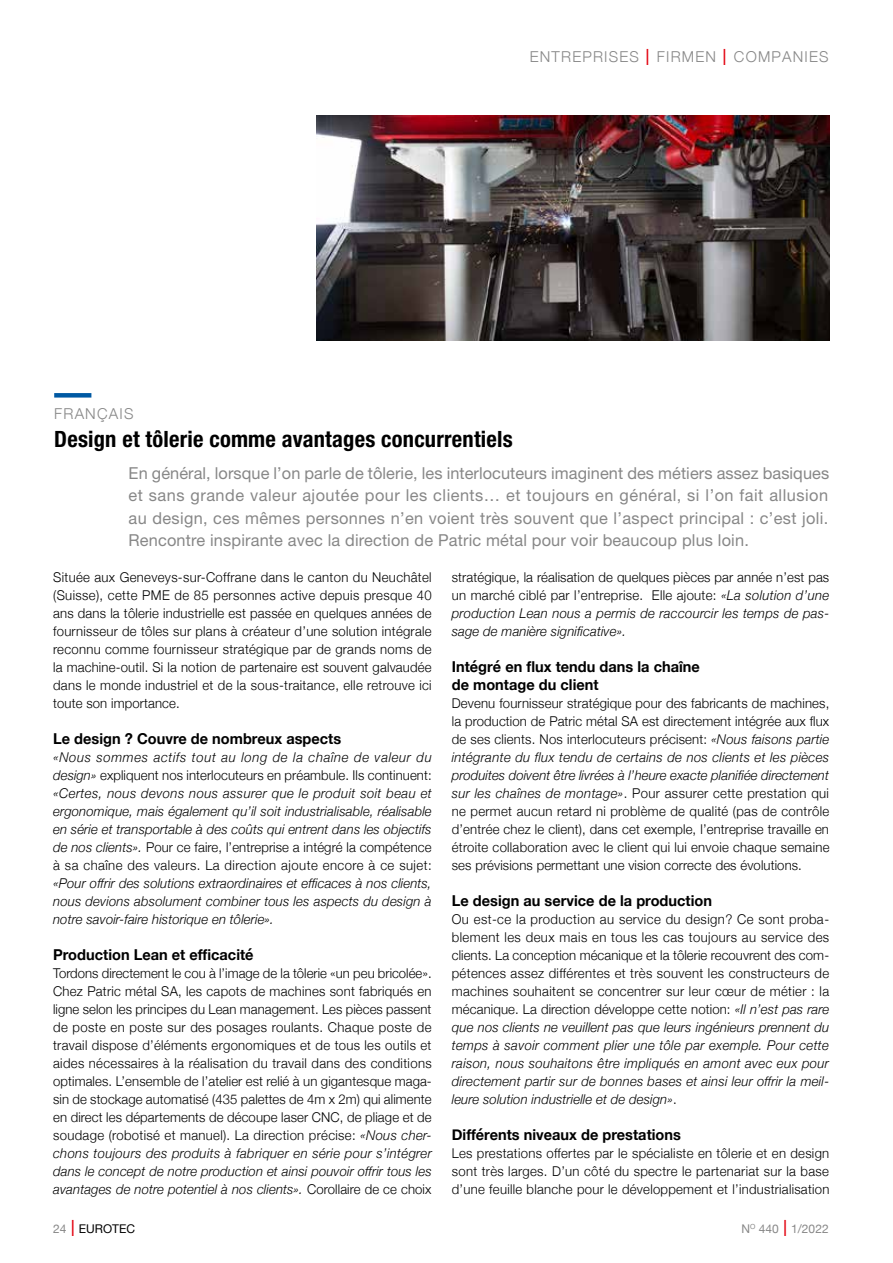
<style>
.page{position:relative;width:893px;height:1263px;background:#fff}
.page>*{position:absolute;margin:0;border:0;box-sizing:border-box;transform-origin:0 0}
.t1{font:700 condensed 22.5px "Helvetica Neue";letter-spacing:.01em;color:#000}
.t2{font:16.5px/22.5px "Helvetica Neue";letter-spacing:.01em;color:#878787;text-align:justify}
.t3{font:700 15px/18px "Helvetica Neue";color:#000}
.t4{font:300 15px "Helvetica Neue";letter-spacing:.08em;color:#878787}
.t5{font:300 13.5px/18px "Helvetica Neue";letter-spacing:.02em;color:#000;text-align:justify}
.t6{font:italic 300 13.5px/18px "Helvetica Neue";letter-spacing:.01em;color:#000;text-align:justify}
.t7{font:12px "Helvetica Neue";color:#878787}
.t8{font:12px "Helvetica Neue";color:#000}
.s1{font-stretch:condensed;font-size:22.5px;color:#e30613}
.s2{font-style:normal}
.s3{font-style:italic}
.s4{color:#878787}
.s5{font-weight:300;font-stretch:condensed;font-size:22.5px;color:#e30613}
</style>
<div class="page">
<img style="left:317px;top:116px;width:512px;height:225px">
<div style="left:54px;top:393px;width:37px;height:5px;background:#0059a3"></div>
<p class="t4" style="left:530px;top:44px;width:300px">ENTREPRISES <span class="s1">I</span> FIRMEN <span class="s1">I</span> COMPANIES</p>
<p class="t4" style="left:54px;top:401px;width:81px">FRANÇAIS</p>
<h1 class="t1" style="left:54px;top:425px;width:460px">Design et tôlerie comme avantages concurrentiels</h1>
<p class="t2" style="left:129px;top:461px;width:702px">En général, lorsque l’on parle de tôlerie, les interlocuteurs imaginent des métiers assez basiques et sans grande valeur ajoutée pour les clients… et toujours en général, si l’on fait allusion au design, ces mêmes personnes n’en voient très souvent que l’aspect principal : c’est joli.<br>Rencontre inspirante avec la direction de Patric métal pour voir beaucoup plus loin.</p>
<p class="t5" style="left:53px;top:567px;width:380px">Située aux Geneveys-sur-Coffrane dans le canton du Neuchâtel (Suisse), cette PME de 85 personnes active depuis presque 40 ans dans la tôlerie industrielle est passée en quelques années de fournisseur de tôles sur plans à créateur d’une solution intégrale reconnu comme fournisseur stratégique par de grands noms de la machine-outil. Si la notion de partenaire est souvent galvaudée dans le monde industriel et de la sous-traitance, elle retrouve ici toute son importance.</p>
<p class="t3" style="left:53px;top:730px;width:290px">Le design ? Couvre de nombreux aspects</p>
<p class="t6" style="left:53px;top:747px;width:380px">«Nous sommes actifs tout au long de la chaîne de valeur du design» <span class="s2">expliquent nos interlocuteurs en préambule. Ils continuent: </span>«Certes, nous devons nous assurer que le produit soit beau et ergonomique, mais également qu’il soit industrialisable, réalisable en série et transportable à des coûts qui entrent dans les objectifs de nos clients». <span class="s2">Pour ce faire, l’entreprise a intégré la compétence à sa chaîne des valeurs. La direction ajoute encore à ce sujet:</span></p>
<p class="t6" style="left:53px;top:873px;width:380px">«Pour offrir des solutions extraordinaires et efficaces à nos clients, nous devions absolument combiner tous les aspects du design à notre savoir-faire historique en tôlerie».</p>
<p class="t3" style="left:53px;top:946px;width:202px">Production Lean et efficacité</p>
<p class="t5" style="left:53px;top:963px;width:380px">Tordons directement le cou à l’image de la tôlerie «un peu bricolée».<br>Chez Patric métal SA, les capots de machines sont fabriqués en ligne selon les principes du Lean management. Les pièces passent de poste en poste sur des posages roulants. Chaque poste de travail dispose d’éléments ergonomiques et de tous les outils et aides nécessaires à la réalisation du travail dans des conditions optimales. L’ensemble de l’atelier est relié à un gigantesque maga&shy;sin de stockage automatisé (435 palettes de 4m x 2m) qui alimente en direct les départements de découpe laser CNC, de pliage et de soudage (robotisé et manuel). La direction précise: <span class="s3">«Nous cher&shy;chons toujours des produits à fabriquer en série pour s’intégrer dans le concept de notre production et ainsi pouvoir offrir tous les avantages de notre potentiel à nos clients».</span> Corollaire de ce choix</p>
<p class="t5" style="left:452px;top:567px;width:379px">stratégique, la réalisation de quelques pièces par année n’est pas un marché ciblé par l’entreprise. Elle ajoute: <span class="s3">«La solution d’une production Lean nous a permis de raccourcir les temps de pas&shy;sage de manière significative».</span></p>
<p class="t3" style="left:452px;top:658px;width:250px">Intégré en flux tendu dans la chaîne de montage du client</p>
<p class="t5" style="left:452px;top:693px;width:379px">Devenu fournisseur stratégique pour des fabricants de machines, la production de Patric métal SA est directement intégrée aux flux de ses clients. Nos interlocuteurs précisent: <span class="s3">«Nous faisons partie intégrante du flux tendu de certains de nos clients et les pièces produites doivent être livrées à l’heure exacte planifiée directement sur les chaînes de montage»</span>. Pour assurer cette prestation qui ne permet aucun retard ni problème de qualité (pas de contrôle d’entrée chez le client), dans cet exemple, l’entreprise travaille en étroite collaboration avec le client qui lui envoie chaque semaine ses prévisions permettant une vision correcte des évolutions.</p>
<p class="t3" style="left:452px;top:892px;width:262px">Le design au service de la production</p>
<p class="t5" style="left:452px;top:909px;width:379px">Ou est-ce la production au service du design? Ce sont proba&shy;blement les deux mais en tous les cas toujours au service des clients. La conception mécanique et la tôlerie recouvrent des com&shy;pétences assez différentes et très souvent les constructeurs de machines souhaitent se concentrer sur leur cœur de métier : la mécanique. La direction développe cette notion: <span class="s3">«Il n’est pas rare que nos clients ne veuillent pas que leurs ingénieurs prennent du temps à savoir comment plier une tôle par exemple. Pour cette raison, nous souhaitons être impliqués en amont avec eux pour directement partir sur de bonnes bases et ainsi leur offrir la meil&shy;leure solution industrielle et de design»</span>.</p>
<p class="t3" style="left:452px;top:1126px;width:231px">Différents niveaux de prestations</p>
<p class="t5" style="left:452px;top:1143px;width:379px">Les prestations offertes par le spécialiste en tôlerie et en design sont très larges. D’un côté du spectre le partenariat sur la base d’une feuille blanche pour le développement et l’industrialisation</p>
<p class="t8" style="left:53px;top:1220px;width:84px"><span class="s4">24</span> <span class="s5">I</span> EUROTEC</p>
<p class="t7" style="left:741px;top:1220px;width:89px">N<sup>O</sup> 440 <span class="s5">I</span> 1/2022</p>
</div>
